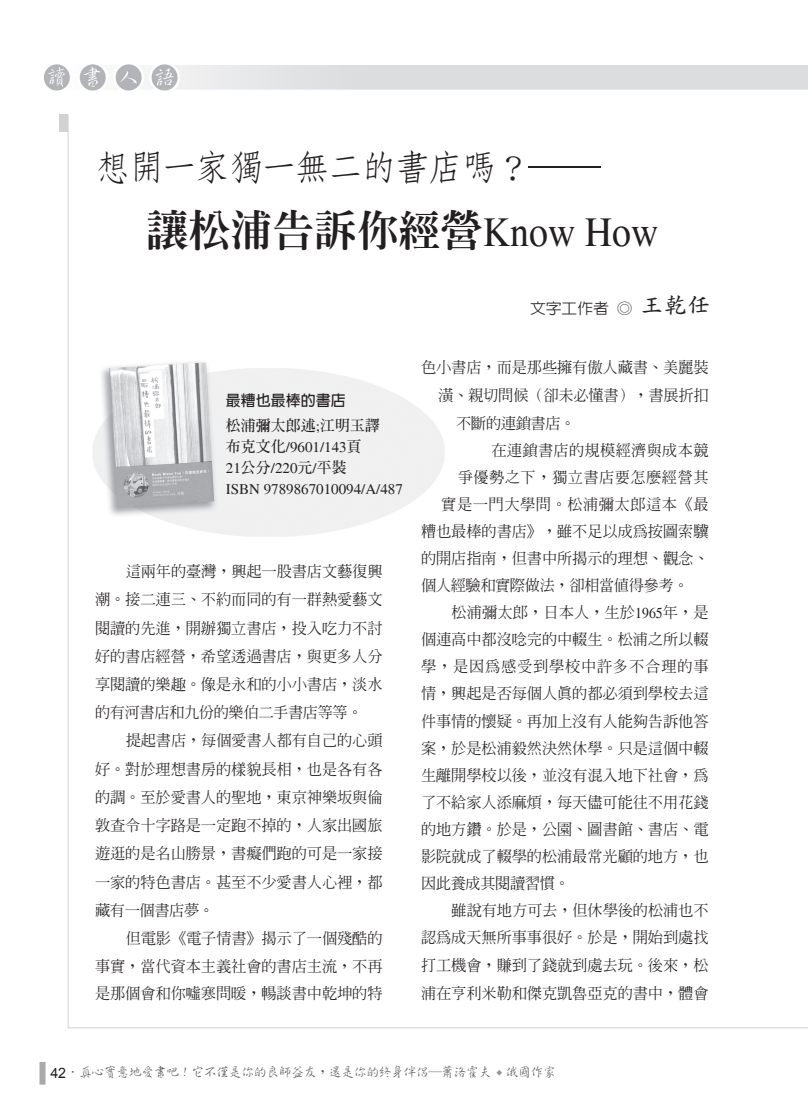
<style>
.page{position:relative;width:808px;height:1106px;background:#fff}
.page>*{position:absolute;margin:0;border:0;box-sizing:border-box;transform-origin:0 0}
.t1{font:800 42px "AR Ming B5";color:#231f20}
.t2{font:500 36px "AR Fang Song B5";letter-spacing:-.075em;color:#231f20}
.t3{font:500 15.3px/28.2px "AR Ming B5";letter-spacing:-.01em;color:#231f20;text-align:justify}
.t4{font:500 15.3px "AR Ming B5";letter-spacing:-.03em;color:#231f20}
.t5{font:500 15.3px "AR Ming B5";letter-spacing:.045em;color:#231f20}
.t6{font:500 15.3px "AR Ming B5";letter-spacing:.03em;color:#231f20}
.t7{font:500 15.3px "AR Ming B5";letter-spacing:.025em;color:#231f20}
.t8{font:500 15.3px "AR Ming B5";letter-spacing:.015em;color:#231f20}
.t9{font:15px/21px "Times";color:#231f20}
.t10{font:700 15px "AR Ming B5";color:#231f20}
.t11{font:500 15px "AR New Hei B5";color:#231f20;scale:1.05 1}
.t12{font:700 15px "AR New Hei B5";color:#231f20}
.t13{font:500 13.5px "AR Xing Shu B5";letter-spacing:-.075em;color:#57585a}
.s1{font-family:"Times";font-weight:400}
.s2{font-family:"AR Ming B5";font-weight:700}
.s3{font-family:"AR Ming B5 E"}
.s4{font-family:"AR Kai B5";font-weight:700;font-size:22.5px}
.s5{font-family:"Arial";font-weight:400;font-size:14.25px;color:#231f20}
</style>
<div class="page">
<img style="left:44px;top:64px;width:764px;height:85px">
<div style="left:40px;top:1061px;width:6px;height:23px;background:#a8a9ad"></div>
<hr style="left:68px;top:1027px;width:740px;height:1px;background:#d1d2d4">
<hr style="left:68px;top:115px;width:1px;height:912px;background:#d1d2d4">
<div style="left:60px;top:115px;width:8px;height:17px;background:#d1d2d4"></div>
<img style="left:93px;top:362px;width:351px;height:175px">
<h2 class="t2" style="left:95px;top:149px;width:506px">想開一家獨一無二的書店嗎？─</h2>
<h1 class="t1" style="left:147px;top:209px;width:513px">讓松浦告訴你經營<span class="s1">Know How</span></h1>
<p class="t12" style="left:226px;top:392px;width:121px">最糟也最棒的書店</p>
<p class="t10" style="left:226px;top:418px;width:156px">松浦彌太郎述<span class="s1">;</span>江明玉譯</p>
<p class="t9" style="left:226px;top:437px;width:179px"><span class="s2">布克文化</span>/9601/143<span class="s2">頁<br></span>21<span class="s2">公分</span>/220<span class="s2">元</span>/<span class="s2">平裝<br></span>ISBN 9789867010094/A/487</p>
<p class="t3" style="left:95px;top:557px;width:289px;text-indent:31px">這兩年的臺灣，興起一股書店文藝復興潮。接二連三、不約而同的有一群熱愛藝文閱讀的先進，開辦獨立書店，投入吃力不討好的書店經營，希望透過書店，與更多人分享閱讀的樂趣。像是永和的小小書店，淡水的有河書店和九份的樂伯二手書店等等。</p>
<p class="t3" style="left:95px;top:726px;width:289px;text-indent:31px">提起書店，每個愛書人都有自己的心頭好。對於理想書房的樣貌長相，也是各有各的調。至於愛書人的聖地，東京神樂<span class="s3">坂</span>與倫敦查令十字路是一定跑不掉的，人家出國旅遊逛的是名山勝景，書癡們跑的可是一家接一家的特色書店。甚至不少愛書人心裡，都藏有一個書店夢。</p>
<p class="t3" style="left:95px;top:924px;width:289px;line-height:27.8px;text-indent:31px">但電影《電子情書》揭示了一個殘酷的事實，當代資本主義社會的書店主流，不再是那個會和你噓寒問暖，暢談書中乾坤的特</p>
<p class="t11" style="left:530px;top:300px;width:173px">文字工作者 ◎ <span class="s4">王乾任</span></p>
<p class="t3" style="left:421px;top:353px;width:289px">色小書店，而是那些擁有傲人藏書、美麗裝</p>
<p class="t3" style="left:438px;top:381px;width:272px">潢、親切問候（卻未必懂書），書展折扣</p>
<p class="t4" style="left:456px;top:415px;width:121px">不斷的連鎖書店。</p>
<p class="t8" style="left:491px;top:443px;width:219px">在連鎖書店的規模經濟與成本競</p>
<p class="t7" style="left:458px;top:470px;width:252px">爭優勢之下，獨立書店要怎麼經營其</p>
<p class="t6" style="left:441px;top:497px;width:269px">實是一門大學問。松浦彌太郎這本《最</p>
<p class="t3" style="left:421px;top:517px;width:289px">糟也最棒的書店》，雖不足以成為按圖索驥</p>
<p class="t3" style="left:421px;top:544px;width:289px">的開店指南，但書中所揭示的理想、觀念、</p>
<p class="t4" style="left:421px;top:578px;width:269px">個人經驗和實際做法，卻相當值得參考。</p>
<p class="t3" style="left:452px;top:598px;width:259px">松浦彌太郎，日本人，生於<span class="s1">1965</span>年，是</p>
<p class="t3" style="left:421px;top:625px;width:289px">個連高中都沒唸完的中輟生。松浦之所以輟</p>
<p class="t5" style="left:421px;top:659px;width:289px">學，是因為感受到學校中許多不合理的事</p>
<p class="t3" style="left:421px;top:679px;width:289px">情，興起是否每個人真的都必須到學校去這</p>
<p class="t3" style="left:421px;top:706px;width:289px">件事情的懷疑。再加上沒有人能夠告訴他答</p>
<p class="t3" style="left:421px;top:733px;width:289px">案，於是松浦毅然決然休學。只是這個中輟</p>
<p class="t3" style="left:421px;top:760px;width:289px">生離開學校以後，並沒有混入地下社會，為</p>
<p class="t3" style="left:421px;top:787px;width:289px">了不給家人添麻煩，每天儘可能往不用花錢</p>
<p class="t3" style="left:421px;top:814px;width:289px">的地方鑽。於是，公園、圖書館、書店、電</p>
<p class="t3" style="left:421px;top:841px;width:289px">影院就成了輟學的松浦最常光顧的地方，也</p>
<p class="t4" style="left:421px;top:875px;width:150px">因此養成其閱讀習慣。</p>
<p class="t3" style="left:452px;top:895px;width:259px">雖說有地方可去，但休學後的松浦也不</p>
<p class="t3" style="left:421px;top:923px;width:289px">認為成天無所事事很好。於是，開始到處找</p>
<p class="t3" style="left:421px;top:951px;width:289px">打工機會，賺到了錢就到處去玩。後來，松</p>
<p class="t3" style="left:421px;top:979px;width:289px">浦在亨利米勒和傑克凱魯亞克的書中，體會</p>
<p class="t13" style="left:50px;top:1065px;width:507px"><span class="s5">42</span>．真心實意地愛書吧！它不僅是你的良師益友，還是你的終身伴侶─蕭洛霍夫 <sup>◆</sup> 俄國作家</p>
</div>
